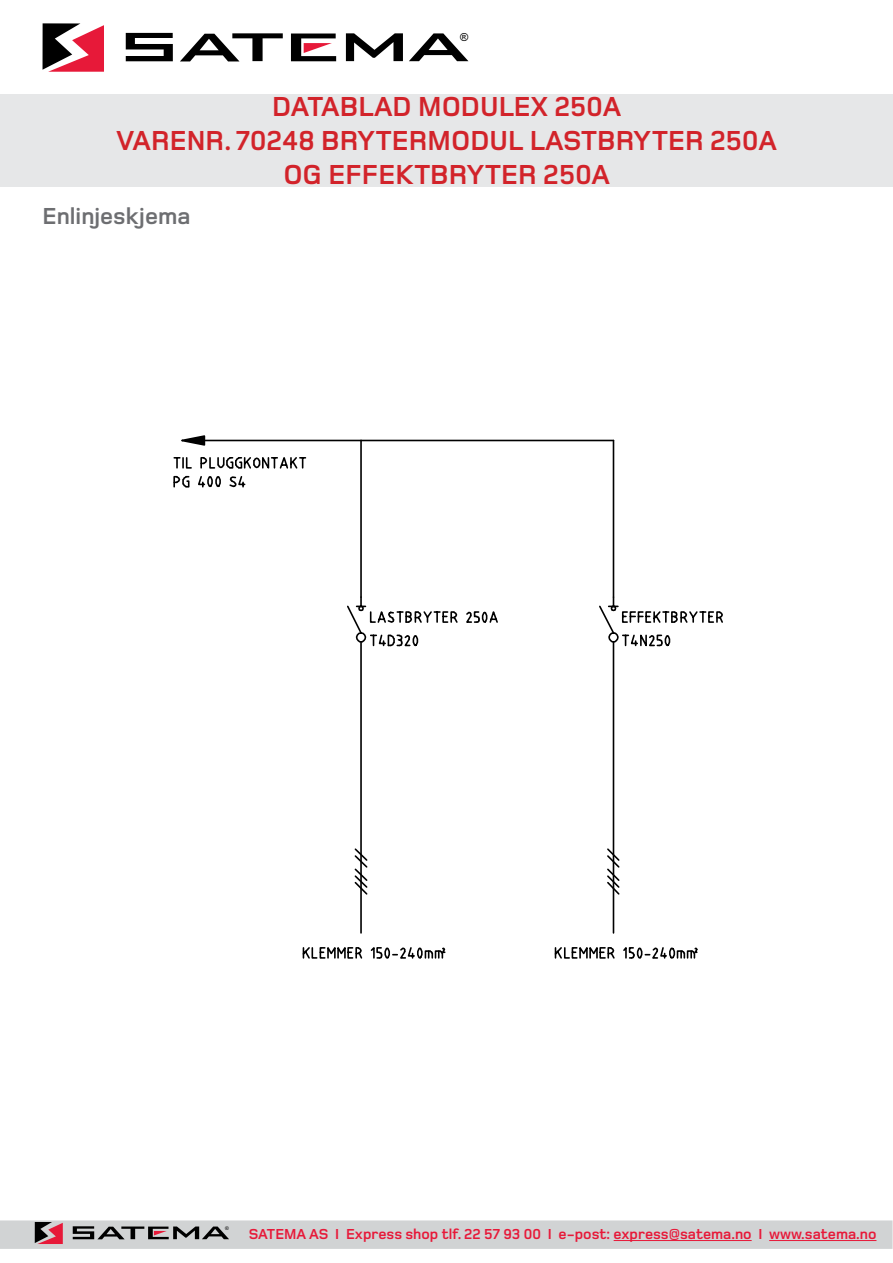
<style>
.page{position:relative;width:893px;height:1263px;background:#fff}
.page>*{position:absolute;margin:0;border:0;box-sizing:border-box;transform-origin:0 0}
.t1{font:700 28.5px/34.2px "Foundry Monoline";color:#d2232a}
.t2{font:700 24px "Foundry Monoline";color:#6d6e71}
.t3{font:700 15px "Foundry Monoline";color:#e71939}
.t4{font:11.1px "Arial";color:#000}
.t5{font:5.1px "Arial";color:#000}
</style>
<div class="page">
<svg style="left:43px;top:23px;width:61px;height:49px"></svg>
<svg style="left:126px;top:33px;width:47px;height:28px"></svg>
<svg style="left:346px;top:33px;width:57px;height:28px"></svg>
<svg style="left:180px;top:33px;width:103px;height:28px"></svg>
<svg style="left:409px;top:33px;width:59px;height:28px"></svg>
<svg style="left:291px;top:34px;width:45px;height:27px"></svg>
<div style="left:1px;top:1221px;width:891px;height:27px;background:#d1d3d4"></div>
<div style="left:0;top:1220px;width:892px;height:29px;border:2px solid #d1d3d4"></div>
<svg style="left:35px;top:1222px;width:28px;height:22px"></svg>
<svg style="left:73px;top:1226px;width:156px;height:13px"></svg>
<hr style="left:614px;top:1240px;width:138px;height:1px;background:#e71939">
<hr style="left:769px;top:1240px;width:107px;height:1px;background:#e71939">
<svg style="left:181px;top:435px;width:25px;height:11px"></svg>
<svg style="left:302px;top:954px;width:142px;height:5px"></svg>
<svg style="left:173px;top:457px;width:30px;height:31px"></svg>
<svg style="left:203px;top:439px;width:156px;height:449px"></svg>
<svg style="left:554px;top:954px;width:142px;height:5px"></svg>
<svg style="left:359px;top:439px;width:339px;height:515px"></svg>
<div style="left:0;top:94px;width:893px;height:92px;background:#e6e7e8"></div>
<p class="t4" style="left:460px;top:30px;width:10px">®</p>
<p class="t1" style="left:272px;top:89px;width:37px">Datablad</p>
<p class="t1" style="left:116px;top:89px;width:506px;text-indent:302px">modulex 250A varen r. 70248 brytermodul Lastb</p>
<p class="t1" style="left:616px;top:124px;width:160px">ryte r 250a</p>
<p class="t2" style="left:43px;top:204px;width:149px">Enlinjeskjema</p>
<p class="t1" style="left:283px;top:158px;width:63px">og effektb</p>
<p class="t1" style="left:449px;top:158px;width:160px">ryte r 250a</p>
<p class="t5" style="left:225px;top:1225px;width:5px">®</p>
<p class="t3" style="left:249px;top:1226px;width:629px">SATEMA AS I Express shop tlf. 22 57 93 00 I e-post: express@satema.no I www.satema.no</p>
</div>
